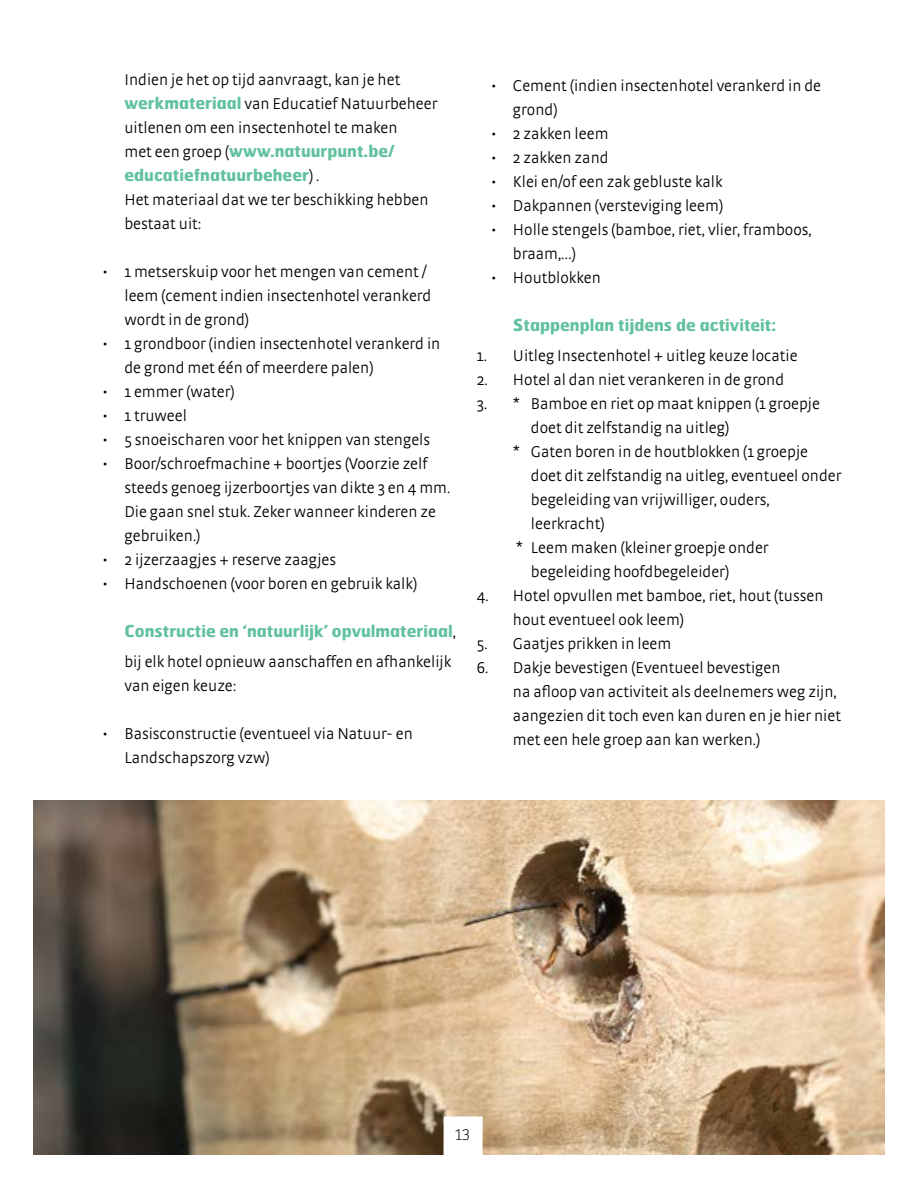
<style>
.page{position:relative;width:918px;height:1188px;background:#fff}
.page>*{position:absolute;margin:0;border:0;box-sizing:border-box;transform-origin:0 0}
.t1{font:300 16.5px/24px "Strada OT";color:#000101}
.t2{font:700 16.5px/24px "Hermes FB";color:#63c29d}
.t3{font:100 16.5px "Bree";color:#000}
.s1{font-family:"Hermes FB";font-weight:700;color:#63c29d}
.s2{font-family:"Strada OT";font-weight:300;color:#000101}
</style>
<div class="page">
<img style="left:33px;top:801px;width:852px;height:354px">
<div style="left:443px;top:1116px;width:40px;height:72px;background:#fff"></div>
<p class="t1" style="left:124px;top:68px;width:314px">Indien je het op tijd aanvraagt, kan je het <span class="s1">werkmateriaal</span> van Educatief Natuurbeheer uitlenen om een insectenhotel te maken</p>
<p class="t2" style="left:124px;top:138px;width:272px"><span class="s2">met een groep (</span>www.natuurpunt.be/ educatiefnatuurbeheer<span class="s2">) .</span></p>
<p class="t1" style="left:124px;top:188px;width:306px">Het materiaal dat we ter beschikking hebben bestaat uit:</p>
<p class="t1" style="left:124px;top:260px;width:308px;text-indent:-22px">• 1 metserskuip voor het mengen van cement / leem (cement indien insectenhotel verankerd wordt in de grond)</p>
<p class="t1" style="left:124px;top:332px;width:317px;text-indent:-22px">• 1 grondboor (indien insectenhotel verankerd in de grond met één of meerdere palen)</p>
<p class="t1" style="left:103px;top:380px;width:134px">• 1 emmer (water)</p>
<p class="t1" style="left:103px;top:404px;width:86px">• 1 truweel</p>
<p class="t1" style="left:103px;top:428px;width:329px">• 5 snoeischaren voor het knippen van stengels</p>
<p class="t1" style="left:124px;top:452px;width:327px;text-indent:-22px">• Boor/schroefmachine + boortjes (Voorzie zelf steeds genoeg ijzerboortjes van dikte 3 en 4 mm.<br>Die gaan snel stuk. Zeker wanneer kinderen ze gebruiken.)</p>
<p class="t1" style="left:103px;top:548px;width:235px">• 2 ijzerzaagjes + reserve zaagjes</p>
<p class="t1" style="left:103px;top:572px;width:317px">• Handschoenen (voor boren en gebruik kalk)</p>
<p class="t2" style="left:124px;top:619px;width:333px">Constructie en ‘natuurlijk’ opvulmateriaal<span class="s2">,</span></p>
<p class="t1" style="left:124px;top:650px;width:328px">bij elk hotel opnieuw aanschaffen en afhankelijk van eigen keuze:</p>
<p class="t1" style="left:124px;top:722px;width:290px;text-indent:-22px">• Basisconstructie (eventueel via Natuur- en<br>Landschapszorg vzw)</p>
<p class="t1" style="left:513px;top:74px;width:310px;text-indent:-22px">• Cement (indien insectenhotel verankerd in de grond)</p>
<p class="t1" style="left:491px;top:122px;width:119px">• 2 zakken leem</p>
<p class="t1" style="left:491px;top:146px;width:119px">• 2 zakken zand</p>
<p class="t1" style="left:491px;top:170px;width:233px">• Klei en/of een zak gebluste kalk</p>
<p class="t1" style="left:491px;top:194px;width:234px">• Dakpannen (versteviging leem)</p>
<p class="t1" style="left:513px;top:218px;width:300px;text-indent:-22px">• Holle stengels (bamboe, riet, vlier, framboos, braam,…)</p>
<p class="t1" style="left:491px;top:266px;width:111px">• Houtblokken</p>
<p class="t2" style="left:513px;top:313px;width:265px">Stappenplan tijdens de activiteit:</p>
<p class="t1" style="left:477px;top:344px;width:322px">1. Uitleg Insectenhotel + uitleg keuze locatie</p>
<p class="t1" style="left:477px;top:368px;width:309px">2. Hotel al dan niet verankeren in de grond</p>
<p class="t1" style="left:477px;top:392px;width:345px">3. * Bamboe en riet op maat knippen (1 groepje</p>
<p class="t1" style="left:531px;top:416px;width:200px">doet dit zelfstandig na uitleg)</p>
<p class="t1" style="left:513px;top:440px;width:297px">* Gaten boren in de houtblokken (1 groepje</p>
<p class="t1" style="left:531px;top:464px;width:312px">doet dit zelfstandig na uitleg, eventueel onder</p>
<p class="t1" style="left:531px;top:488px;width:240px">begeleiding van vrijwilliger, ouders,</p>
<p class="t1" style="left:531px;top:512px;width:76px">leerkracht)</p>
<p class="t1" style="left:516px;top:536px;width:254px">* Leem maken (kleiner groepje onder</p>
<p class="t1" style="left:531px;top:560px;width:200px">begeleiding hoofdbegeleider)</p>
<p class="t1" style="left:513px;top:584px;width:312px;text-indent:-36px">4. Hotel opvullen met bamboe, riet, hout (tussen hout eventueel ook leem)</p>
<p class="t1" style="left:477px;top:632px;width:196px">5. Gaatjes prikken in leem</p>
<p class="t1" style="left:513px;top:656px;width:330px;text-indent:-36px">6. Dakje bevestigen (Eventueel bevestigen<br>na afloop van activiteit als deelnemers weg zijn, aangezien dit toch even kan duren en je hier niet met een hele groep aan kan werken.)</p>
<p class="t3" style="left:455px;top:1126px;width:17px">13</p>
</div>
